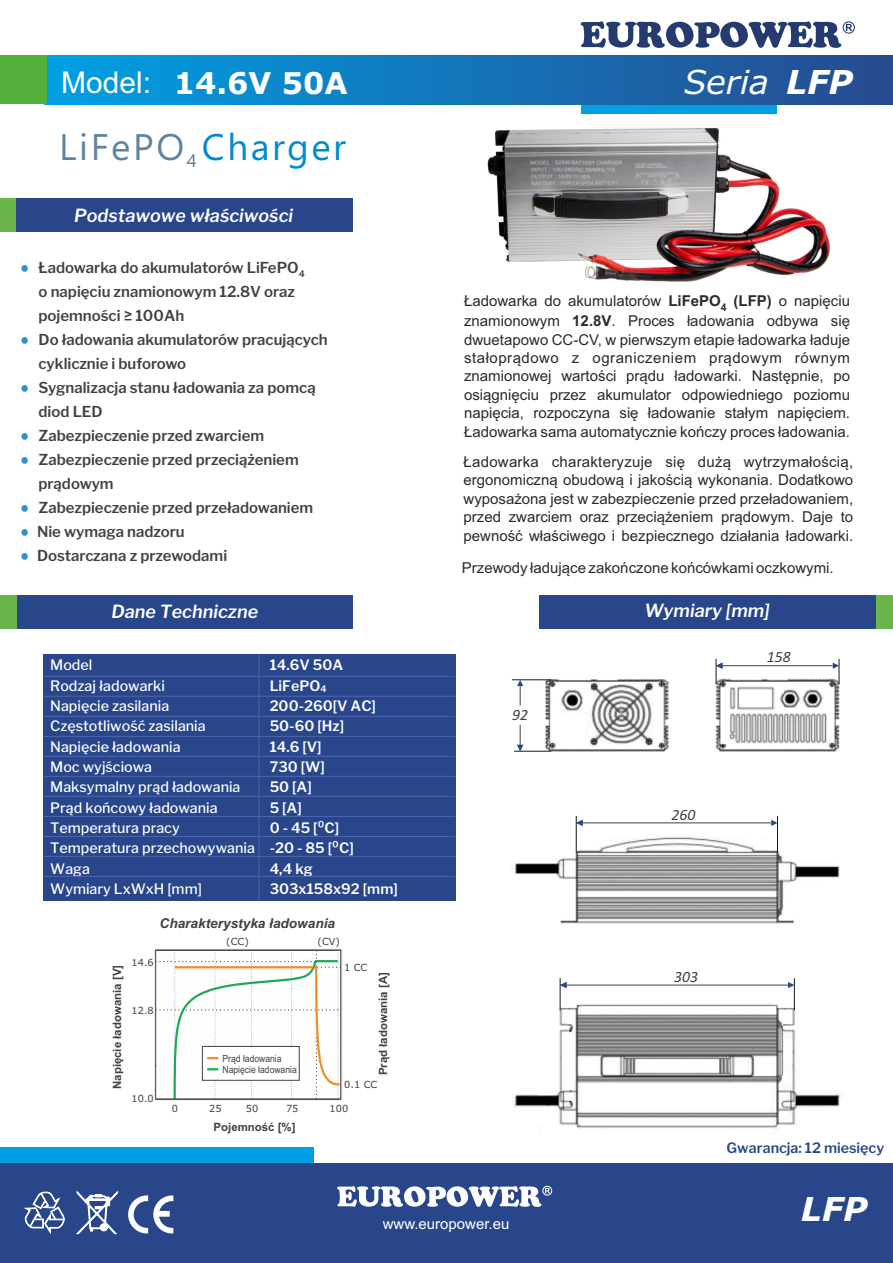
<style>
.page{position:relative;width:893px;height:1263px;background:#fff}
.page>*{position:absolute;margin:0;border:0;box-sizing:border-box;transform-origin:0 0}
.t1{font:36.9px "Segoe UI";letter-spacing:.07em;color:#008bcd}
.t2{font:italic 33px "Verdana";color:#fefefe}
.t3{font:italic 700 33px "Verdana";color:#fefefe}
.t4{font:700 30px "Verdana";color:#fefefe}
.t5{font:700 21px/24px "Candara";color:#2d91cf}
.t6{font:italic 600 18px "Libre Franklin";color:#fefefe}
.t7{font:italic 15.75px "Calibri";color:#424140}
.t8{font:15px/18.5px "Arial";color:#2b2a29;text-align:justify}
.t9{font:600 15px/24px "Libre Franklin";color:#424140}
.t10{font:15px "Arial";color:#fefefe}
.t11{font:500 14.25px/20.4px "Libre Franklin";color:#fefefe}
.t12{font:600 14.25px/20.4px "Libre Franklin";color:#fefefe}
.t13{font:600 14.25px "Libre Franklin";color:#29468b}
.t14{font:italic 700 13.65px "Arial";color:#424140}
.t15{font:700 11.4px "Arial";color:#424140}
.t16{font:700 10.5px "Arial";color:#2b2a29}
.t17{font:9.75px "Verdana";color:#424140}
.t18{font:9.75px/10.9px "Arial";color:#424140;scale:.87 1}
.t19{font:600 9px "Libre Franklin";color:#fefefe}
.s1{font-family:"Arial";font-weight:400}
.s2{font-weight:700}
.s3{color:#5e849f}
</style>
<div class="page">
<img style="left:512px;top:658px;width:329px;height:472px">
<div style="left:581px;top:98px;width:195px;height:16px;background:#00a0e3"></div>
<div style="left:45px;top:56px;width:848px;height:48px;background:linear-gradient(to right,#00a0e3,#28498e)"></div>
<div style="left:0;top:56px;width:46px;height:48px;background:#54af3a"></div>
<svg style="left:581px;top:21px;width:271px;height:27px"></svg>
<div style="left:843px;top:21px;width:12px;height:13px;border:1px solid #253a6f;border-radius:50%"></div>
<div style="left:0;top:1163px;width:893px;height:100px;background:#29468b"></div>
<svg style="left:337px;top:1186px;width:213px;height:21px"></svg>
<div style="left:542px;top:1186px;width:10px;height:9px;border:1px solid #fefefe;border-radius:50%"></div>
<div style="left:0;top:1147px;width:313px;height:16px;background:#00a0e3"></div>
<svg style="left:24px;top:1191px;width:41px;height:43px"></svg>
<svg style="left:76px;top:1191px;width:43px;height:43px"></svg>
<svg style="left:128px;top:1195px;width:45px;height:38px"></svg>
<hr style="left:576px;top:823px;width:195px;height:1px;background:#424140">
<hr style="left:777px;top:816px;width:1px;height:36px;background:#181818">
<hr style="left:576px;top:816px;width:1px;height:36px;background:#181818">
<svg style="left:576px;top:820px;width:7px;height:6px"></svg>
<svg style="left:771px;top:820px;width:6px;height:6px"></svg>
<hr style="left:512px;top:679px;width:39px;height:1px;background:#181818">
<hr style="left:514px;top:751px;width:37px;height:1px;background:#181818">
<svg style="left:517px;top:725px;width:6px;height:26px"></svg>
<svg style="left:517px;top:680px;width:6px;height:26px"></svg>
<div style="left:43px;top:654px;width:412px;height:246px;background:#29468b"></div>
<hr style="left:259px;top:654px;width:1px;height:246px;background:#4d65ac">
<hr style="left:43px;top:676px;width:412px;height:1px;background:#4d65ac">
<hr style="left:43px;top:696px;width:412px;height:1px;background:#4d65ac">
<hr style="left:43px;top:716px;width:412px;height:1px;background:#4d65ac">
<hr style="left:43px;top:736px;width:412px;height:1px;background:#4d65ac">
<hr style="left:43px;top:756px;width:412px;height:1px;background:#4d65ac">
<hr style="left:43px;top:776px;width:412px;height:1px;background:#4d65ac">
<hr style="left:43px;top:796px;width:412px;height:1px;background:#4d65ac">
<hr style="left:43px;top:816px;width:412px;height:1px;background:#4d65ac">
<hr style="left:43px;top:836px;width:412px;height:1px;background:#4d65ac">
<hr style="left:43px;top:856px;width:412px;height:1px;background:#4d65ac">
<hr style="left:43px;top:876px;width:412px;height:1px;background:#4d65ac">
<hr style="left:716px;top:665px;width:117px;height:1px;background:#424140">
<svg style="left:716px;top:659px;width:6px;height:25px"></svg>
<svg style="left:833px;top:659px;width:7px;height:25px"></svg>
<hr style="left:560px;top:985px;width:228px;height:1px;background:#424140">
<hr style="left:794px;top:978px;width:1px;height:32px;background:#181818">
<hr style="left:560px;top:978px;width:1px;height:32px;background:#181818">
<svg style="left:560px;top:982px;width:6px;height:6px"></svg>
<svg style="left:788px;top:982px;width:6px;height:6px"></svg>
<div style="left:16px;top:198px;width:336px;height:33px;background:#29468b"></div>
<div style="left:0;top:198px;width:16px;height:33px;background:#6ab64c"></div>
<div style="left:17px;top:595px;width:336px;height:33px;background:#29468b"></div>
<div style="left:0;top:595px;width:17px;height:33px;background:#6ab64c"></div>
<svg style="left:155px;top:950px;width:187px;height:151px"></svg>
<div style="left:539px;top:595px;width:337px;height:33px;background:#29468b"></div>
<div style="left:876px;top:595px;width:17px;height:33px;background:#6ab64c"></div>
<img style="left:487px;top:129px;width:244px;height:132px">
<img style="left:577px;top:159px;width:253px;height:122px">
<h3 class="t4" style="left:61px;top:71px;width:288px"><span class="s1">Model:</span> 14.6V 50A</h3>
<h2 class="t2" style="left:684px;top:68px;width:171px">Seria <span class="s2">LFP</span></h2>
<h1 class="t1" style="left:59px;top:133px;width:288px"><span class="s3">LiFePO</span><sub>4</sub> Charger</h1>
<p class="t6" style="left:74px;top:204px;width:221px">Podstawowe właściwości</p>
<h3 class="t5" style="left:18px;top:258px;width:15px">•</h3>
<h3 class="t5" style="left:18px;top:330px;width:15px">•</h3>
<h3 class="t5" style="left:18px;top:378px;width:15px">•</h3>
<h3 class="t5" style="left:18px;top:426px;width:15px">• •</h3>
<h3 class="t5" style="left:18px;top:498px;width:15px;text-align:justify">• • •</h3>
<p class="t9" style="left:37px;top:256px;width:292px">Ładowarka do akumulatorów LiFePO<sub>4<br></sub>o napięciu znamionowym 12.8V oraz pojemności ≥ 100Ah<br>Do ładowania akumulatorów pracujących cyklicznie i buforowo<br>Sygnalizacja stanu ładowania za pomcą diod LED<br>Zabezpieczenie przed zwarciem<br>Zabezpieczenie przed przeciążeniem prądowym<br>Zabezpieczenie przed przeładowaniem<br>Nie wymaga nadzoru<br>Dostarczana z przewodami</p>
<p class="t6" style="left:111px;top:601px;width:148px">Dane Techniczne</p>
<p class="t11" style="left:50px;top:655px;width:206px">Model<br>Rodzaj ładowarki<br>Napięcie zasilania<br>Częstotliwość zasilania<br>Napięcie ładowania<br>Moc wyjściowa<br>Maksymalny prąd ładowania<br>Prąd końcowy ładowania<br>Temperatura pracy<br>Temperatura przechowywania<br>Waga<br>Wymiary LxWxH [mm]</p>
<p class="t12" style="left:270px;top:655px;width:130px">14.6V 50A<br>LiFePO<br>200-260[V AC]<br>50-60 [Hz]<br>14.6 [V]<br>730 [W]<br>50 [A]<br>5 [A]<br>0 - 45 [⁰C]<br>-20 - 85 [⁰C]<br>4,4 kg<br>303x158x92 [mm]</p>
<p class="t19" style="left:321px;top:684px;width:8px">4</p>
<p class="t15" style="left:113px;top:1089px;width:126px;rotate:-90deg">Napięcie ładowania [V]</p>
<p class="t14" style="left:160px;top:918px;width:177px">Charakterystyka ładowania</p>
<p class="t17" style="left:226px;top:937px;width:24px">(CC)</p>
<p class="t17" style="left:318px;top:937px;width:24px">(CV)</p>
<p class="t17" style="left:132px;top:958px;width:24px">14.6</p>
<p class="t17" style="left:132px;top:1006px;width:24px">12.8</p>
<p class="t17" style="left:132px;top:1094px;width:24px">10.0</p>
<p class="t18" style="left:223px;top:1054px;width:87px">Prąd ładowania<br>Napięcie ładowania</p>
<p class="t17" style="left:344px;top:963px;width:25px">1 CC</p>
<p class="t15" style="left:379px;top:1075px;width:105px;rotate:-90deg">Prąd ładowania [A]</p>
<p class="t17" style="left:344px;top:1080px;width:35px">0.1 CC</p>
<p class="t17" style="left:172px;top:1105px;width:8px">0</p>
<p class="t17" style="left:209px;top:1105px;width:14px">25</p>
<p class="t17" style="left:246px;top:1105px;width:14px">50</p>
<p class="t17" style="left:286px;top:1105px;width:14px">75</p>
<p class="t17" style="left:330px;top:1105px;width:20px">100</p>
<p class="t15" style="left:214px;top:1122px;width:84px">Pojemność [%]</p>
<p class="t8" style="left:464px;top:293px;width:387px">Ładowarka do akumulatorów <span class="s2">LiFePO (LFP)</span> o napięciu</p>
<p class="t16" style="left:721px;top:303px;width:7px">4</p>
<p class="t8" style="left:464px;top:313px;width:387px">znamionowym <span class="s2">12.8V</span>. Proces ładowania odbywa się dwuetapowo CC-CV, w pierwszym etapie ładowarka ładuje stałoprądowo z ograniczeniem prądowym równym znamionowej wartości prądu ładowarki. Następnie, po osiągnięciu przez akumulator odpowiedniego poziomu napięcia, rozpoczyna się ładowanie stałym napięciem.<br>Ładowarka sama automatycznie kończy proces ładowania.</p>
<p class="t8" style="left:464px;top:454px;width:391px">Ładowarka charakteryzuje się dużą wytrzymałością, ergonomiczną obudową i jakością wykonania. Dodatkowo wyposażona jest w zabezpieczenie przed przeładowaniem, przed zwarciem oraz przeciążeniem prądowym. Daje to pewność właściwego i bezpiecznego działania ładowarki.</p>
<p class="t8" style="left:462px;top:560px;width:373px">Przewody ładujące zakończone końcówkami oczkowymi.</p>
<p class="t6" style="left:644px;top:599px;width:127px">Wymiary [mm]</p>
<p class="t7" style="left:512px;top:708px;width:17px">92</p>
<p class="t7" style="left:671px;top:808px;width:25px">260</p>
<p class="t7" style="left:674px;top:970px;width:25px">303</p>
<p class="t7" style="left:767px;top:651px;width:25px">158</p>
<p class="t13" style="left:726px;top:1139px;width:159px">Gwarancja: 12 miesięcy</p>
<p class="t10" style="left:383px;top:1218px;width:128px">www.europower.eu</p>
<h2 class="t3" style="left:801px;top:1195px;width:68px">LFP</h2>
</div>
